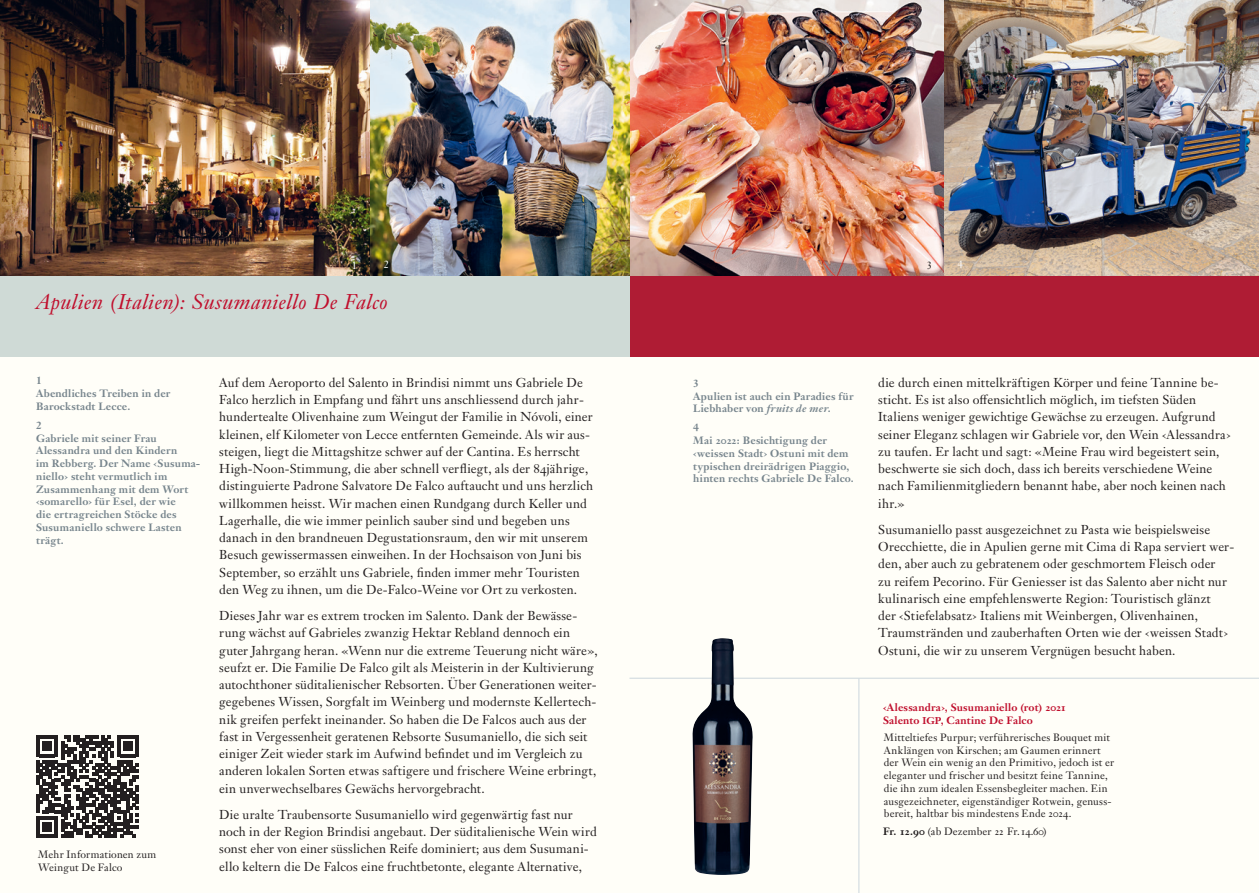
<style>
.page{position:relative;width:1259px;height:893px;background:#fff}
.page>*{position:absolute;margin:0;border:0;box-sizing:border-box;transform-origin:0 0}
.t1{font:italic 21px "Janson Text LT Pro";letter-spacing:.02em;color:#c00f2d}
.t2{font:12.75px/17.2px "Janson Text LT Pro";letter-spacing:.01em;color:#231f20}
.t3{font:700 10.5px/12.8px "Janson Text LT Pro";letter-spacing:.015em;color:#77858d}
.t4{font:10.5px/12.8px "Janson Text LT Pro";letter-spacing:.015em;color:#231f20}
.t5{font:700 10.5px/12.8px "Janson Text LT Pro";letter-spacing:.015em;color:#c00f2d}
.t6{font:10.5px "Janson Text LT Pro";color:#fff}
.s1{font-style:italic}
.s2{font-size:9.75px}
.s3{font-weight:700}
</style>
<div class="page">
<div style="left:629px;top:0;width:630px;height:893px;background:#fffef8"></div>
<div style="left:0;top:0;width:629px;height:893px;background:#fffef8"></div>
<hr style="left:629px;top:678px;width:630px;height:1px;background:#cbd6dd">
<img style="left:629px;top:0;width:315px;height:276px">
<img style="left:944px;top:0;width:315px;height:276px">
<img style="left:0;top:0;width:370px;height:276px">
<img style="left:370px;top:0;width:259px;height:276px">
<div style="left:629px;top:276px;width:630px;height:81px;background:#af1c34"></div>
<img style="left:692px;top:638px;width:61px;height:237px">
<div style="left:0;top:276px;width:629px;height:81px;background:#cfdad6"></div>
<svg style="left:36px;top:735px;width:103px;height:103px"></svg>
<hr style="left:858px;top:679px;width:1px;height:214px;background:#cbd6dd">
<p class="t6" style="left:352px;top:258px;width:7px">1</p>
<p class="t6" style="left:384px;top:258px;width:7px">2</p>
<p class="t4" style="left:926px;top:259px;width:7px">3</p>
<p class="t6" style="left:957px;top:258px;width:7px">4</p>
<h1 class="t1" style="left:36px;top:289px;width:353px">Apulien (Italien): Susumaniello De Falco</h1>
<p class="t3" style="left:36px;top:374px;width:136px">1<br>Abendliches Treiben in der<br>Barockstadt Lecce.</p>
<p class="t3" style="left:36px;top:419px;width:166px">2<br>Gabriele mit seiner Frau<br>Alessandra und den Kindern<br>im Rebberg. Der Name ‹Susuma&shy;niello› steht vermutlich im<br>Zusammenhang mit dem Wort ‹somarello› für Esel, der wie<br>die ertragreichen Stöcke des<br>Susumaniello schwere Lasten trägt.</p>
<p class="t4" style="left:38px;top:847px;width:120px;line-height:13.5px">Mehr Informationen zum<br>Weingut De Falco</p>
<p class="t2" style="left:219px;top:374px;width:375px">Auf dem Aeroporto del Salento in Brindisi nimmt uns Gabriele De Falco herzlich in Empfang und fährt uns anschliessend durch jahr&shy;hundertealte Olivenhaine zum Weingut der Familie in Nóvoli, einer kleinen, elf Kilometer von Lecce entfernten Gemeinde. Als wir aus&shy;steigen, liegt die Mittagshitze schwer auf der Cantina. Es herrscht High-Noon-Stimmung, die aber schnell verfliegt, als der 84jährige, distinguierte Padrone Salvatore De Falco auftaucht und uns herzlich willkommen heisst. Wir machen einen Rundgang durch Keller und Lagerhalle, die wie immer peinlich sauber sind und begeben uns danach in den brandneuen Degustationsraum, den wir mit unserem Besuch gewissermassen einweihen. In der Hochsaison von Juni bis September, so erzählt uns Gabriele, finden immer mehr Touristen den Weg zu ihnen, um die De-Falco-Weine vor Ort zu verkosten.</p>
<p class="t2" style="left:219px;top:607px;width:380px">Dieses Jahr war es extrem trocken im Salento. Dank der Bewässe&shy;rung wächst auf Gabrieles zwanzig Hektar Rebland dennoch ein guter Jahrgang heran. «Wenn nur die extreme Teuerung nicht wäre», seufzt er. Die Familie De Falco gilt als Meisterin in der Kultivierung autochthoner süditalienischer Rebsorten. Über Generationen weiter&shy;gegebenes Wissen, Sorgfalt im Weinberg und modernste Kellertech&shy;nik greifen perfekt ineinander. So haben die De Falcos auch aus der fast in Vergessenheit geratenen Rebsorte Susumaniello, die sich seit einiger Zeit wieder stark im Aufwind befindet und im Vergleich zu anderen lokalen Sorten etwas saftigere und frischere Weine erbringt, ein unverwechselbares Gewächs hervorgebracht.</p>
<p class="t2" style="left:219px;top:806px;width:379px">Die uralte Traubensorte Susumaniello wird gegenwärtig fast nur noch in der Region Brindisi angebaut. Der süditalienische Wein wird sonst eher von einer süsslichen Reife dominiert; aus dem Susumani&shy;ello keltern die De Falcos eine fruchtbetonte, elegante Alternative,</p>
<p class="t3" style="left:693px;top:377px;width:162px">3<br>Apulien ist auch ein Paradies für<br>Liebhaber von <span class="s1">fruits de mer</span>.</p>
<p class="t3" style="left:693px;top:421px;width:162px">4<br>Mai 2022: Besichtigung der ‹weissen Stadt› Ostuni mit dem typischen dreirädrigen Piaggio, hinten rechts Gabriele De Falco.</p>
<p class="t2" style="left:878px;top:374px;width:354px">die durch einen mittelkräftigen Körper und feine Tannine be&shy;sticht. Es ist also offensichtlich möglich, im tiefsten Süden Italiens weniger gewichtige Gewächse zu erzeugen. Aufgrund seiner Eleganz schlagen wir Gabriele vor, den Wein ‹Alessandra› zu taufen. Er lacht und sagt: «Meine Frau wird begeistert sein, beschwerte sie sich doch, dass ich bereits verschiedene Weine nach Familienmitgliedern benannt habe, aber noch keinen nach ihr.»</p>
<p class="t2" style="left:878px;top:521px;width:357px">Susumaniello passt ausgezeichnet zu Pasta wie beispielsweise Orecchiette, die in Apulien gerne mit Cima di Rapa serviert wer&shy;den, aber auch zu gebratenem oder geschmortem Fleisch oder<br>zu reifem Pecorino. Für Geniesser ist das Salento aber nicht nur kulinarisch eine empfehlenswerte Region: Touristisch glänzt<br>der ‹Stiefelabsatz› Italiens mit Weinbergen, Olivenhainen, Traumstränden und zauberhaften Orten wie der ‹weissen Stadt› Ostuni, die wir zu unserem Vergnügen besucht haben.</p>
<p class="t5" style="left:883px;top:701px;width:185px">‹Alessandra›, Susumaniello (rot) 2021<br>Salento <span class="s2">IGP</span>, Cantine De Falco</p>
<p class="t4" style="left:884px;top:731px;width:232px">Mitteltiefes Purpur; verführerisches Bouquet mit Anklängen von Kirschen; am Gaumen erinnert der Wein ein wenig an den Primitivo, jedoch ist er eleganter und frischer und besitzt feine Tannine, die ihn zum idealen Essensbegleiter machen. Ein ausgezeichneter, eigenständiger Rotwein, genuss&shy;bereit, haltbar bis mindestens Ende 2024.</p>
<p class="t4" style="left:883px;top:825px;width:165px"><span class="s3">Fr. 12.90</span> (ab Dezember 22 Fr.14.60)</p>
</div>
